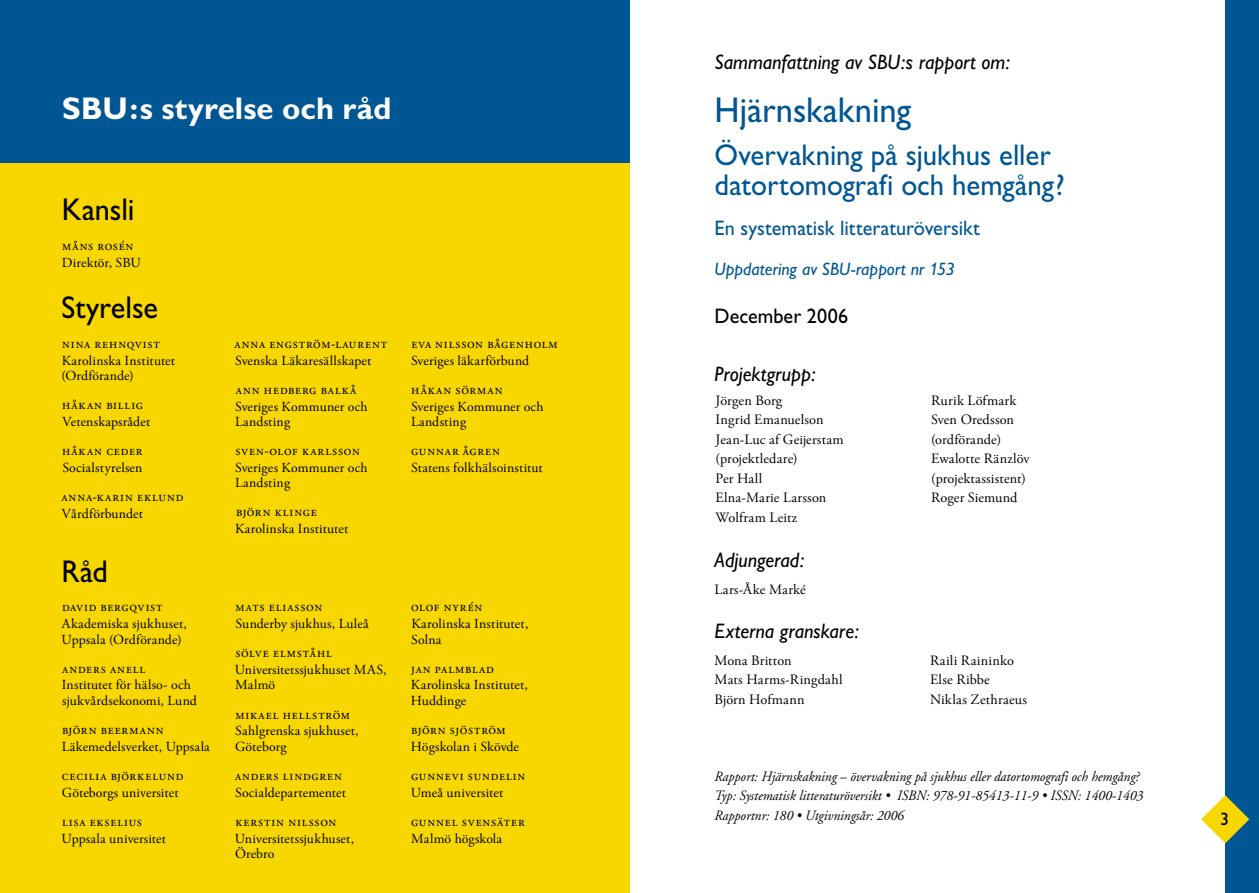
<style>
.page{position:relative;width:1259px;height:893px;background:#fff}
.page>*{position:absolute;margin:0;border:0;box-sizing:border-box;transform-origin:0 0}
.t1{font:36px "Gill Alt One";color:#005692;scale:.96 1}
.t2{font:700 31.5px "Gill Alt One";letter-spacing:.005em;color:#fff}
.t3{font:31.5px "Gill Alt One";color:#000;scale:.96 1}
.t4{font:30px/30px "Gill Alt One";color:#005692;scale:.96 1}
.t5{font:italic 21px "Gill Alt One";color:#000;scale:.96 1}
.t6{font:21px "Gill Alt One";color:#005692;scale:.96 1}
.t7{font:21px "Gill Alt One";letter-spacing:.005em;color:#000;scale:.96 1}
.t8{font:italic 18px "Gill Alt One";color:#005692}
.t9{font:14.25px/19.5px "SBU Garamond";letter-spacing:.01em;color:#000}
.t10{font:italic 14.25px/19.5px "Adobe Garamond";color:#000;scale:.95 1}
.t11{font:14.1px "SBU Garamond SC";color:#000;scale:.96 1}
.t12{font:14.1px "SBU Garamond SC";letter-spacing:.03em;color:#000;scale:.96 1}
.t13{font:13.8px/15.3px "SBU Garamond";letter-spacing:.01em;color:#000}
</style>
<div class="page">
<div style="left:1225px;top:0;width:34px;height:893px;background:#005692"></div>
<div style="left:0;top:0;width:629px;height:893px;background:#f8d700"></div>
<div style="left:0;top:0;width:629px;height:163px;background:#005692"></div>
<svg style="left:1201px;top:795px;width:48px;height:48px"></svg>
<h2 class="t2" style="left:62px;top:90px;width:331px">SBU:s styrelse och råd</h2>
<h2 class="t3" style="left:62px;top:191px;width:77px">Kansli</h2>
<p class="t11" style="left:62px;top:239px;width:75px">MÅNS ROSén</p>
<p class="t13" style="left:62px;top:255px;width:80px">Direktör, SBU</p>
<h2 class="t3" style="left:62px;top:289px;width:102px">Styrelse</h2>
<p class="t11" style="left:62px;top:338px;width:104px">Nina rehnqvist</p>
<p class="t13" style="left:61px;top:353px;width:115px">Karolinska Institutet (Ordförande)</p>
<p class="t11" style="left:62px;top:399px;width:87px">Håkan Billig</p>
<p class="t13" style="left:62px;top:414px;width:89px">Vetenskapsrådet</p>
<p class="t11" style="left:62px;top:445px;width:85px">Håkan Ceder</p>
<p class="t13" style="left:62px;top:460px;width:82px">Socialstyrelsen</p>
<p class="t11" style="left:61px;top:491px;width:129px">Anna-Karin Eklund</p>
<p class="t13" style="left:62px;top:506px;width:83px">Vårdförbundet</p>
<h2 class="t3" style="left:62px;top:553px;width:50px">Råd</h2>
<p class="t11" style="left:62px;top:601px;width:107px">David Bergqvist</p>
<p class="t13" style="left:62px;top:617px;width:127px">Akademiska sjukhuset,<br>Uppsala (Ordförande)</p>
<p class="t11" style="left:62px;top:662px;width:89px">Anders Anell</p>
<p class="t13" style="left:62px;top:678px;width:137px">Institutet för hälso- och sjukvårdsekonomi, Lund</p>
<p class="t11" style="left:62px;top:723px;width:98px">Björn Beermann</p>
<p class="t13" style="left:62px;top:739px;width:149px">Läkemedelsverket, Uppsala</p>
<p class="t11" style="left:62px;top:769px;width:129px">Cecilia Björkelund</p>
<p class="t13" style="left:62px;top:785px;width:118px">Göteborgs universitet</p>
<p class="t11" style="left:62px;top:815px;width:83px">Lisa Ekselius</p>
<p class="t13" style="left:62px;top:831px;width:106px">Uppsala universitet</p>
<p class="t11" style="left:235px;top:337px;width:161px">Anna Engström-Laurent</p>
<p class="t13" style="left:235px;top:353px;width:138px">Svenska Läkaresällskapet</p>
<p class="t11" style="left:236px;top:383px;width:10px">Ann</p>
<p class="t11" style="left:264px;top:383px;width:98px">Hedberg Balkå</p>
<p class="t13" style="left:235px;top:399px;width:134px">Sveriges Kommuner och<br>Landsting</p>
<p class="t11" style="left:235px;top:444px;width:109px">Sven-Olof Karlsson</p>
<p class="t13" style="left:235px;top:460px;width:134px">Sveriges Kommuner och<br>Landsting</p>
<p class="t11" style="left:236px;top:506px;width:87px">Björn Klinge</p>
<p class="t13" style="left:235px;top:521px;width:115px">Karolinska Institutet</p>
<p class="t11" style="left:411px;top:338px;width:54px">Eva Nilsson</p>
<p class="t11" style="left:487px;top:338px;width:74px">Bågenholm</p>
<p class="t13" style="left:411px;top:353px;width:120px">Sveriges läkarförbund</p>
<p class="t11" style="left:411px;top:383px;width:96px">Håkan Sörman</p>
<p class="t13" style="left:411px;top:399px;width:134px">Sveriges Kommuner och<br>Landsting</p>
<p class="t11" style="left:411px;top:445px;width:93px">Gunnar Ågren</p>
<p class="t13" style="left:411px;top:460px;width:133px">Statens folkhälsoinstitut</p>
<p class="t11" style="left:235px;top:601px;width:70px">Mats Eliasson</p>
<p class="t13" style="left:236px;top:617px;width:135px">Sunderby sjukhus, Luleå</p>
<p class="t11" style="left:235px;top:647px;width:103px">Sölve Elmståhl</p>
<p class="t13" style="left:235px;top:662px;width:153px">Universitetssjukhuset MAS,<br>Malmö</p>
<p class="t11" style="left:235px;top:708px;width:120px">Mikael Hellström</p>
<p class="t13" style="left:235px;top:724px;width:125px">Sahlgrenska sjukhuset,<br>Göteborg</p>
<p class="t11" style="left:235px;top:769px;width:112px">Anders Lindgren</p>
<p class="t13" style="left:235px;top:785px;width:112px">Socialdepartementet</p>
<p class="t11" style="left:235px;top:815px;width:85px">Kerstin Nilsson</p>
<p class="t13" style="left:235px;top:831px;width:121px">Universitetssjukhuset,<br>Örebro</p>
<p class="t11" style="left:411px;top:601px;width:75px">Olof Nyrén</p>
<p class="t13" style="left:411px;top:617px;width:119px">Karolinska Institutet,<br>Solna</p>
<p class="t12" style="left:411px;top:662px;width:88px">Jan Palmblad</p>
<p class="t13" style="left:411px;top:678px;width:119px">Karolinska Institutet,<br>Huddinge</p>
<p class="t11" style="left:411px;top:723px;width:99px">Björn Sjöström</p>
<p class="t13" style="left:411px;top:739px;width:110px">Högskolan i Skövde</p>
<p class="t11" style="left:411px;top:769px;width:120px">Gunnevi sundelin</p>
<p class="t13" style="left:411px;top:785px;width:94px">Umeå universitet</p>
<p class="t11" style="left:411px;top:815px;width:119px">Gunnel Svensäter</p>
<p class="t13" style="left:411px;top:831px;width:92px">Malmö högskola</p>
<h3 class="t5" style="left:714px;top:50px;width:309px">Sammanfattning av SBU:s rapport om:</h3>
<h1 class="t1" style="left:714px;top:89px;width:206px">Hjärnskakning</h1>
<h3 class="t4" style="left:714px;top:140px;width:366px">Övervakning på sjukhus eller datortomografi och hemgång?</h3>
<h3 class="t6" style="left:714px;top:216px;width:278px">En systematisk litteraturöversikt</h3>
<h3 class="t8" style="left:714px;top:259px;width:242px">Uppdatering av SBU-rapport nr 153</h3>
<h3 class="t7" style="left:714px;top:304px;width:141px">December 2006</h3>
<h3 class="t5" style="left:714px;top:362px;width:107px">Projektgrupp:</h3>
<p class="t9" style="left:715px;top:391px;width:130px">Jörgen Borg<br>Ingrid Emanuelson<br>Jean-Luc af Geijerstam (projektledare)<br>Per Hall<br>Elna-Marie Larsson<br>Wolfram Leitz</p>
<h3 class="t5" style="left:714px;top:548px;width:95px">Adjungerad:</h3>
<p class="t9" style="left:714px;top:580px;width:93px">Lars-Åke Marké</p>
<p class="t9" style="left:931px;top:391px;width:100px">Rurik Löfmark<br>Sven Oredsson (ordförande)<br>Ewalotte Ränzlöv (projektassistent)<br>Roger Siemund</p>
<h3 class="t5" style="left:714px;top:619px;width:152px">Externa granskare:</h3>
<p class="t9" style="left:714px;top:651px;width:130px">Mona Britton<br>Mats Harms-Ringdahl<br>Björn Hofmann</p>
<p class="t9" style="left:930px;top:651px;width:98px">Raili Raininko<br>Else Ribbe<br>Niklas Zethraeus</p>
<p class="t10" style="left:714px;top:767px;width:453px">Rapport: Hjärnskakning – övervakning på sjukhus eller datortomografi och hemgång?<br>Typ: Systematisk litteraturöversikt • isbn: 978-91-85413-11-9 • issn: 1400-1403<br>Rapportnr: 180 • Utgivningsår: 2006</p>
</div>
